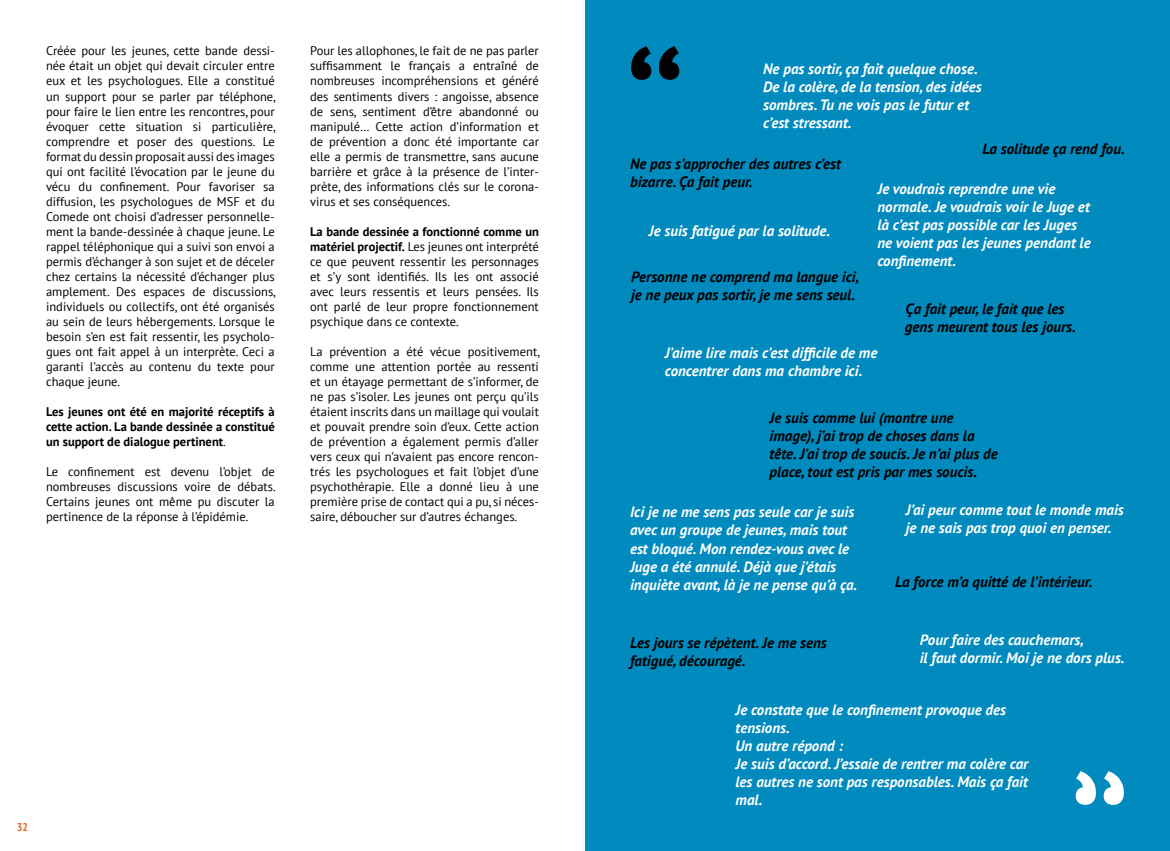
<style>
.page{position:relative;width:1170px;height:851px;background:#fff}
.page>*{position:absolute;margin:0;border:0;box-sizing:border-box;transform-origin:0 0}
.t1{font:italic 700 15px/18px "PT Sans";color:#fff}
.t2{font:italic 700 15px/18px "PT Sans";color:#000}
.t3{font:12.5px/15px "PT Sans";color:#000;text-align:justify}
.t4{font:700 12.5px/15px "PT Sans";color:#000;text-align:justify}
.t5{font:700 condensed 11.25px "PT Sans";color:#dd6a1a}
.s1{font-weight:400}
.s2{font-weight:700}
</style>
<div class="page">
<div style="left:585px;top:0;width:584px;height:850px;background:#008abe"></div>
<svg style="left:631px;top:46px;width:48px;height:34px"></svg>
<svg style="left:1075px;top:771px;width:48px;height:33px"></svg>
<p class="t3" style="left:46px;top:43px;width:231px">Créée pour les jeunes, cette bande dessi&shy;née était un objet qui devait circuler entre eux et les psychologues. Elle a constitué un support pour se parler par téléphone, pour faire le lien entre les rencontres, pour évoquer cette situation si particulière, comprendre et poser des questions. Le format du dessin proposait aussi des images qui ont facilité l’évocation par le jeune du vécu du confinement. Pour favoriser sa diffusion, les psychologues de MSF et du Comede ont choisi d’adresser personnelle&shy;ment la bande-dessinée à chaque jeune. Le rappel téléphonique qui a suivi son envoi a permis d’échanger à son sujet et de déceler chez certains la nécessité d’échanger plus amplement. Des espaces de discussions, individuels ou collectifs, ont été organisés au sein de leurs hébergements. Lorsque le besoin s’en est fait ressentir, les psycholo&shy;gues ont fait appel à un interprète. Ceci a garanti l’accès au contenu du texte pour chaque jeune.</p>
<p class="t4" style="left:46px;top:403px;width:230px">Les jeunes ont été en majorité réceptifs à cette action. La bande dessinée a constitué un support de dialogue pertinent<span class="s1">.</span></p>
<p class="t3" style="left:46px;top:463px;width:231px">Le confinement est devenu l’objet de nombreuses discussions voire de débats.<br>Certains jeunes ont même pu discuter la pertinence de la réponse à l’épidémie.</p>
<p class="t3" style="left:310px;top:43px;width:230px">Pour les allophones, le fait de ne pas parler suffisamment le français a entraîné de nombreuses incompréhensions et généré des sentiments divers : angoisse, absence de sens, sentiment d’être abandonné ou manipulé… Cette action d’information et de prévention a donc été importante car elle a permis de transmettre, sans aucune barrière et grâce à la présence de l’inter&shy;prète, des informations clés sur le corona&shy;virus et ses conséquences.</p>
<p class="t3" style="left:310px;top:223px;width:230px"><span class="s2">La bande dessinée a fonctionné comme un matériel projectif.</span> Les jeunes ont interprété ce que peuvent ressentir les personnages et s’y sont identifiés. Ils les ont associé avec leurs ressentis et leurs pensées. Ils ont parlé de leur propre fonctionnement psychique dans ce contexte.</p>
<p class="t3" style="left:310px;top:343px;width:231px">La prévention a été vécue positivement, comme une attention portée au ressenti et un étayage permettant de s’informer, de ne pas s’isoler. Les jeunes ont perçu qu’ils étaient inscrits dans un maillage qui voulait et pouvait prendre soin d’eux. Cette action de prévention a également permis d’aller vers ceux qui n’avaient pas encore rencon&shy;trés les psychologues et fait l’objet d’une psychothérapie. Elle a donné lieu à une première prise de contact qui a pu, si néces&shy;saire, déboucher sur d’autres échanges.</p>
<p class="t5" style="left:17px;top:819px;width:12px">32</p>
<p class="t1" style="left:763px;top:60px;width:220px">Ne pas sortir, ça fait quelque chose.<br>De la colère, de la tension, des idées sombres. Tu ne vois pas le futur et c’est stressant.</p>
<p class="t2" style="left:630px;top:154px;width:212px">Ne pas s’approcher des autres c’est bizarre. Ça fait peur.</p>
<p class="t1" style="left:648px;top:221px;width:183px">Je suis fatigué par la solitude.</p>
<p class="t2" style="left:982px;top:139px;width:144px">La solitude ça rend fou.</p>
<p class="t1" style="left:877px;top:179px;width:215px">Je voudrais reprendre une vie normale. Je voudrais voir le Juge et là c’est pas possible car les Juges ne voient pas les jeunes pendant le confinement.</p>
<p class="t2" style="left:631px;top:267px;width:229px">Personne ne comprend ma langue ici, je ne peux pas sortir, je me sens seul.</p>
<p class="t1" style="left:665px;top:344px;width:214px">J’aime lire mais c’est difficile de me concentrer dans ma chambre ici.</p>
<p class="t2" style="left:904px;top:300px;width:172px">Ça fait peur, le fait que les gens meurent tous les jours.</p>
<p class="t2" style="left:769px;top:408px;width:230px">Je suis comme lui (montre une image), j’ai trop de choses dans la tête. J’ai trop de soucis. Je n’ai plus de place, tout est pris par mes soucis.</p>
<p class="t1" style="left:630px;top:503px;width:229px">Ici je ne me sens pas seule car je suis avec un groupe de jeunes, mais tout est bloqué. Mon rendez-vous avec le Juge a été annulé. Déjà que j’étais inquiète avant, là je ne pense qu’à ça.</p>
<p class="t2" style="left:630px;top:633px;width:198px">Les jours se répètent. Je me sens fatigué, découragé.</p>
<p class="t1" style="left:905px;top:500px;width:219px">J’ai peur comme tout le monde mais je ne sais pas trop quoi en penser.</p>
<p class="t2" style="left:895px;top:572px;width:199px">La force m’a quitté de l’intérieur.</p>
<p class="t1" style="left:919px;top:630px;width:206px">Pour faire des cauchemars,<br>il faut dormir. Moi je ne dors plus.</p>
<p class="t1" style="left:735px;top:700px;width:294px">Je constate que le confinement provoque des tensions.<br>Un autre répond :<br>Je suis d’accord. J’essaie de rentrer ma colère car les autres ne sont pas responsables. Mais ça fait mal.</p>
</div>
